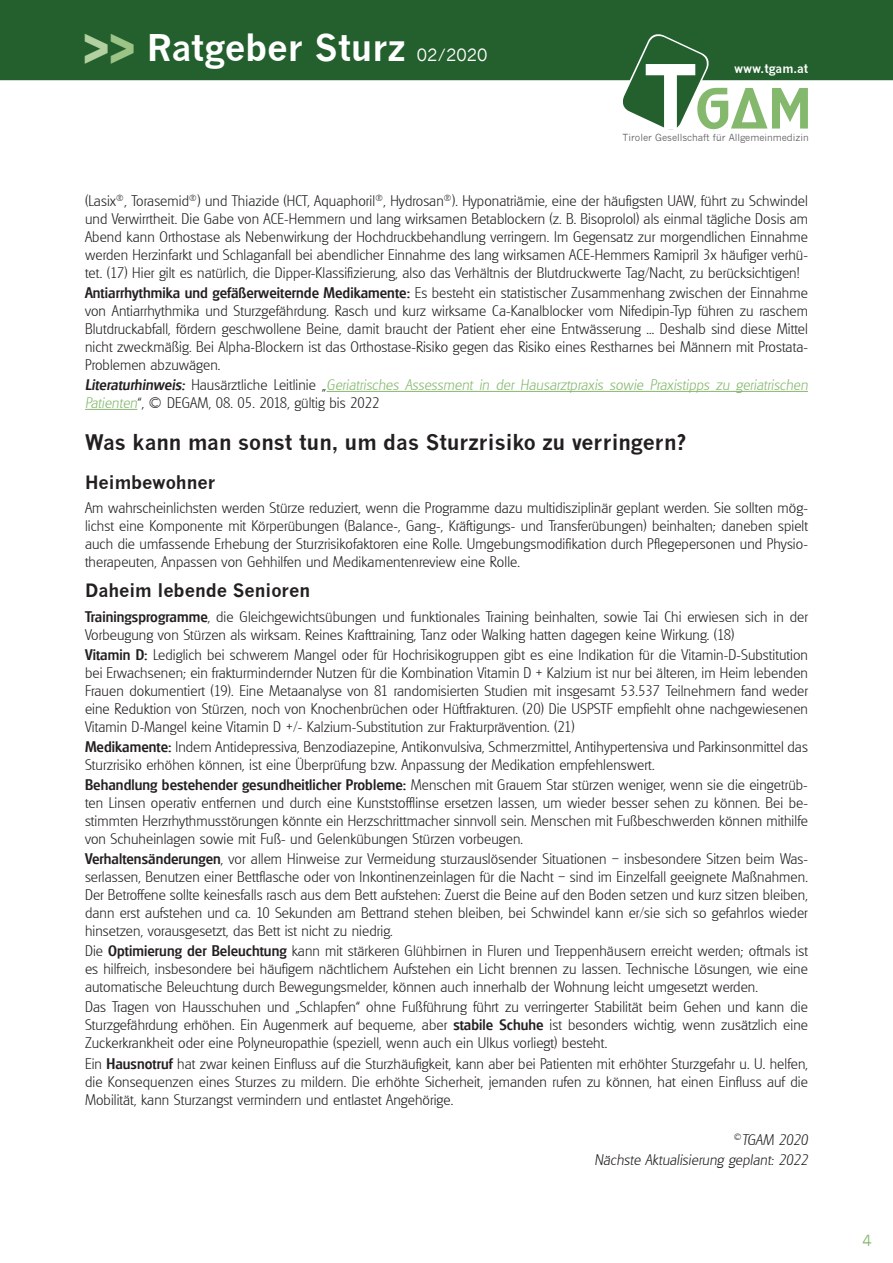
<style>
.page{position:relative;width:893px;height:1263px;background:#fff}
.page>*{position:absolute;margin:0;border:0;box-sizing:border-box;transform-origin:0 0}
.t1{font:700 87.6px "News Gothic";color:#fff}
.t2{font:700 36px "News Gothic";color:#fff}
.t3{font:700 21px "News Gothic";color:#231f20}
.t4{font:700 18px "News Gothic";color:#231f20}
.t5{font:200 15px/18px "Glasgow";letter-spacing:.005em;color:#231f20;text-align:justify}
.t6{font:italic 200 15px/18px "Glasgow";letter-spacing:.005em;color:#84b86c}
.t7{font:italic 200 15px/20.1px "Glasgow";letter-spacing:.005em;color:#231f20;text-align:right}
.t8{font:15px "News Gothic";color:#84b86c}
.t9{font:700 12px "News Gothic";color:#fff}
.t10{font:9.6px "News Gothic";letter-spacing:-.005em;color:#636366}
.s1{font-family:"Helvetica Neue LT Pro";font-weight:900;font-stretch:condensed;font-size:56.25px;color:#b3d1a0}
.s2{font-family:"Helvetica Neue LT Pro";font-weight:900;font-stretch:condensed;font-size:56.25px;color:#9cc486}
.s3{font-weight:400;font-size:16.5px}
.s4{font-weight:500}
.s5{font-weight:500;color:#231f20}
.s6{font-style:normal;color:#231f20}
</style>
<div class="page">
<div style="left:0;top:0;width:893px;height:80px;background:#245f2e"></div>
<svg style="left:617px;top:34px;width:191px;height:96px"></svg>
<hr style="left:327px;top:391px;width:481px;height:1px;background:#84b86c">
<hr style="left:85px;top:409px;width:52px;height:1px;background:#84b86c">
<h2 class="t2" style="left:83px;top:26px;width:406px"><span class="s1">&gt;</span><span class="s2">&gt;</span> Ratgeber Sturz <span class="s3">02/2020</span></h2>
<h1 class="t1" style="left:643px;top:44px;width:57px">T</h1>
<p class="t9" style="left:734px;top:61px;width:76px">www.tgam.at</p>
<p class="t10" style="left:622px;top:132px;width:188px">Tiroler Gesellschaft für Allgemeinmedizin</p>
<p class="t5" style="left:85px;top:191px;width:724px">(Lasix<sup>®</sup>, Torasemid<sup>®</sup>) und Thiazide (HCT, Aquaphoril<sup>®</sup>, Hydrosan<sup>®</sup>). Hyponatriämie, eine der häufigsten UAW, führt zu Schwindel und Verwirrtheit. Die Gabe von ACE-Hemmern und lang wirksamen Betablockern (z. B. Bisoprolol) als einmal tägliche Dosis am Abend kann Orthostase als Nebenwirkung der Hochdruckbehandlung verringern. Im Gegensatz zur morgendlichen Einnahme werden Herzinfarkt und Schlaganfall bei abendlicher Einnahme des lang wirksamen ACE-Hemmers Ramipril 3x häufiger verhü&shy;tet. (17) Hier gilt es natürlich, die Dipper-Klassifizierung, also das Verhältnis der Blutdruckwerte Tag/Nacht, zu berücksichtigen!</p>
<p class="t5" style="left:85px;top:283px;width:724px"><span class="s4">Antiarrhythmika und gefäßerweiternde Medikamente:</span> Es besteht ein statistischer Zusammenhang zwischen der Einnahme von Antiarrhythmika und Sturzgefährdung. Rasch und kurz wirksame Ca-Kanalblocker vom Nifedipin-Typ führen zu raschem Blutdruckabfall, fördern geschwollene Beine, damit braucht der Patient eher eine Entwässerung ... Deshalb sind diese Mittel nicht zweckmäßig. Bei Alpha-Blockern ist das Orthostase-Risiko gegen das Risiko eines Restharnes bei Männern mit Prostata-Problemen abzuwägen.</p>
<p class="t6" style="left:85px;top:375px;width:724px"><span class="s5">Literaturhinweis:</span> <span class="s6">Hausärztliche Leitlinie „</span>Geriatrisches Assessment in der Hausarztpraxis sowie Praxistipps zu geriatrischen<br>Patienten<span class="s6">“, © DEGAM, 08. 05. 2018, gültig bis 2022</span></p>
<h3 class="t3" style="left:85px;top:430px;width:603px">Was kann man sonst tun, um das Sturzrisiko zu verringern?</h3>
<p class="t4" style="left:85px;top:471px;width:132px">Heimbewohner</p>
<p class="t5" style="left:85px;top:499px;width:724px">Am wahrscheinlichsten werden Stürze reduziert, wenn die Programme dazu multidisziplinär geplant werden. Sie sollten mög&shy;lichst eine Komponente mit Körperübungen (Balance-, Gang-, Kräftigungs- und Transferübungen) beinhalten; daneben spielt auch die umfassende Erhebung der Sturzrisikofaktoren eine Rolle. Umgebungsmodifikation durch Pflegepersonen und Physio&shy;therapeuten, Anpassen von Gehhilfen und Medikamentenreview eine Rolle.</p>
<p class="t4" style="left:85px;top:580px;width:226px">Daheim lebende Senioren</p>
<p class="t5" style="left:85px;top:607px;width:724px"><span class="s4">Trainingsprogramme</span>, die Gleichgewichtsübungen und funktionales Training beinhalten, sowie Tai Chi erwiesen sich in der<br>Vorbeugung von Stürzen als wirksam. Reines Krafttraining, Tanz oder Walking hatten dagegen keine Wirkung. (18)</p>
<p class="t5" style="left:85px;top:645px;width:724px"><span class="s4">Vitamin D:</span> Lediglich bei schwerem Mangel oder für Hochrisikogruppen gibt es eine Indikation für die Vitamin-D-Substitution bei Erwachsenen; ein frakturmindernder Nutzen für die Kombination Vitamin D + Kalzium ist nur bei älteren, im Heim lebenden Frauen dokumentiert (19). Eine Metaanalyse von 81 randomisierten Studien mit insgesamt 53.537 Teilnehmern fand weder eine Reduktion von Stürzen, noch von Knochenbrüchen oder Hüftfrakturen. (20) Die USPSTF empfiehlt ohne nachgewiesenen Vitamin D-Mangel keine Vitamin D +/- Kalzium-Substitution zur Frakturprävention. (21)</p>
<p class="t5" style="left:85px;top:737px;width:724px"><span class="s4">Medikamente:</span> Indem Antidepressiva, Benzodiazepine, Antikonvulsiva, Schmerzmittel, Antihypertensiva und Parkinsonmittel das<br>Sturzrisiko erhöhen können, ist eine Überprüfung bzw. Anpassung der Medikation empfehlenswert.</p>
<p class="t5" style="left:85px;top:776px;width:724px"><span class="s4">Behandlung bestehender gesundheitlicher Probleme:</span> Menschen mit Grauem Star stürzen weniger, wenn sie die eingetrüb&shy;ten Linsen operativ entfernen und durch eine Kunststofflinse ersetzen lassen, um wieder besser sehen zu können. Bei be&shy;stimmten Herzrhythmusstörungen könnte ein Herzschrittmacher sinnvoll sein. Menschen mit Fußbeschwerden können mithilfe von Schuheinlagen sowie mit Fuß- und Gelenkübungen Stürzen vorbeugen.</p>
<p class="t5" style="left:85px;top:850px;width:724px"><span class="s4">Verhaltensänderungen</span>, vor allem Hinweise zur Vermeidung sturzauslösender Situationen – insbesondere Sitzen beim Was&shy;serlassen, Benutzen einer Bettflasche oder von Inkontinenzeinlagen für die Nacht – sind im Einzelfall geeignete Maßnahmen.<br>Der Betroffene sollte keinesfalls rasch aus dem Bett aufstehen: Zuerst die Beine auf den Boden setzen und kurz sitzen bleiben, dann erst aufstehen und ca. 10 Sekunden am Bettrand stehen bleiben, bei Schwindel kann er/sie sich so gefahrlos wieder hinsetzen, vorausgesetzt, das Bett ist nicht zu niedrig.</p>
<p class="t5" style="left:85px;top:942px;width:724px">Die <span class="s4">Optimierung der Beleuchtung</span> kann mit stärkeren Glühbirnen in Fluren und Treppenhäusern erreicht werden; oftmals ist es hilfreich, insbesondere bei häufigem nächtlichem Aufstehen ein Licht brennen zu lassen. Technische Lösungen, wie eine automatische Beleuchtung durch Bewegungsmelder, können auch innerhalb der Wohnung leicht umgesetzt werden.</p>
<p class="t5" style="left:85px;top:998px;width:724px">Das Tragen von Hausschuhen und „Schlapfen“ ohne Fußführung führt zu verringerter Stabilität beim Gehen und kann die Sturzgefährdung erhöhen. Ein Augenmerk auf bequeme, aber <span class="s4">stabile Schuhe</span> ist besonders wichtig, wenn zusätzlich eine Zuckerkrankheit oder eine Polyneuropathie (speziell, wenn auch ein Ulkus vorliegt) besteht.</p>
<p class="t5" style="left:85px;top:1054px;width:724px">Ein <span class="s4">Hausnotruf</span> hat zwar keinen Einfluss auf die Sturzhäufigkeit, kann aber bei Patienten mit erhöhter Sturzgefahr u. U. helfen, die Konsequenzen eines Sturzes zu mildern. Die erhöhte Sicherheit, jemanden rufen zu können, hat einen Einfluss auf die Mobilität, kann Sturzangst vermindern und entlastet Angehörige.</p>
<p class="t7" style="left:594px;top:1129px;width:215px"><sup>©</sup>TGAM 2020<br>Nächste Aktualisierung geplant: 2022</p>
<p class="t8" style="left:862px;top:1231px;width:11px">4</p>
</div>
